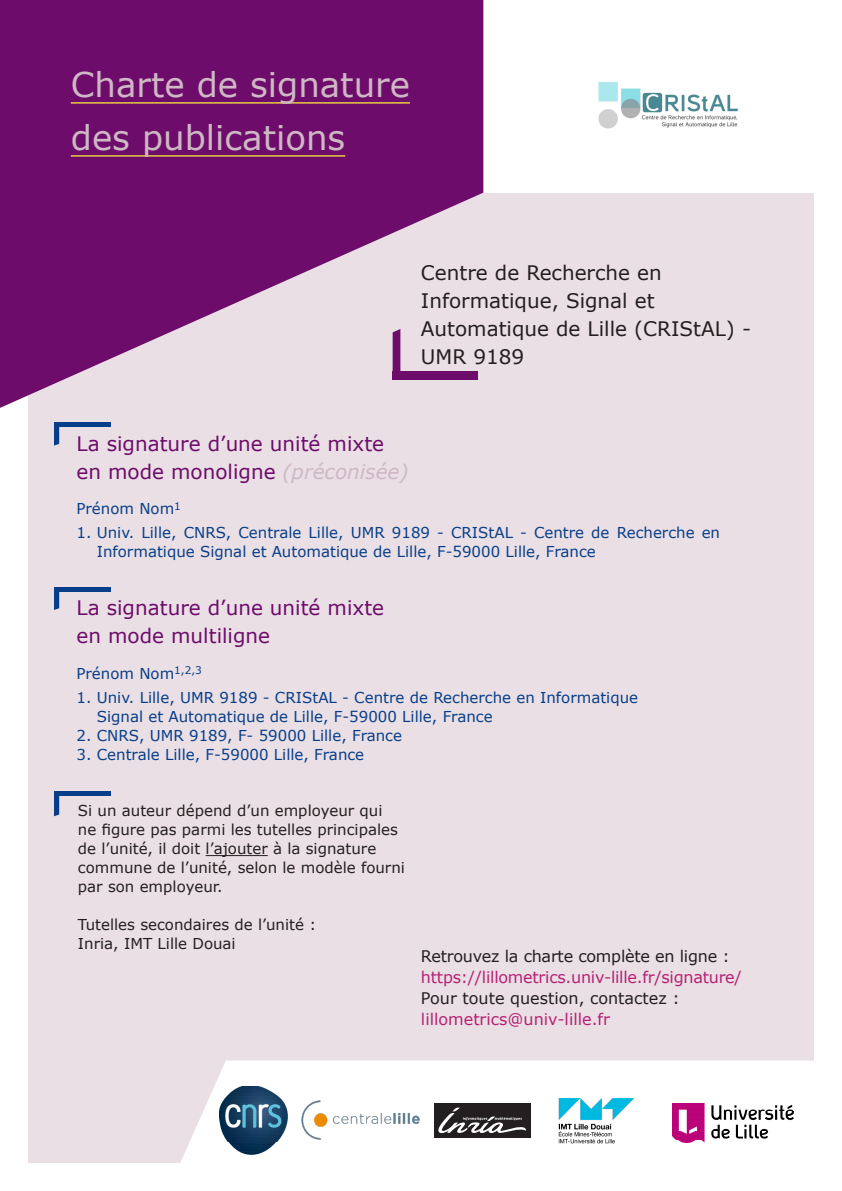
<style>
.page{position:relative;width:842px;height:1191px;background:#fff}
.page>*{position:absolute;margin:0;border:0;box-sizing:border-box;transform-origin:0 0}
.t1{font:34px/53px "Verdana";color:#ceb8c4}
.t2{font:20px/28px "Verdana";color:#6e0c6b}
.t3{font:20px/28px "Verdana";color:#231f20}
.t4{font:16px/21px "Verdana";letter-spacing:-.015em;color:#b62175}
.t5{font:15px/19px "Verdana";color:#083e89}
.t6{font:15px/19px "Verdana";color:#231f20}
.s1{font-style:italic;color:#ceb8c4}
.s2{color:#231f20}
</style>
<div class="page">
<div style="left:28px;top:28px;width:786px;height:1134px;background:#e9dfe4"></div>
<div style="left:483px;top:0;width:359px;height:193px;background:#fff"></div>
<svg style="left:0;top:0;width:483px;height:408px;fill:#6e0c6b"></svg>
<hr style="left:206px;top:855px;width:62px;height:1px;background:#231f20">
<svg style="left:168px;top:1060px;width:646px;height:103px;background:#fcfafb"></svg>
<img style="left:673px;top:1104px;width:120px;height:38px">
<img style="left:300px;top:1099px;width:121px;height:41px">
<img style="left:598px;top:82px;width:140px;height:47px">
<img style="left:219px;top:1086px;width:68px;height:68px">
<div style="left:434px;top:1102px;width:97px;height:35px;background:#231f20"></div>
<svg style="left:438px;top:1107px;width:88px;height:27px"></svg>
<img style="left:548px;top:1087px;width:97px;height:66px">
<hr style="left:71px;top:102px;width:339px;height:1px;background:#fff33c">
<hr style="left:71px;top:155px;width:274px;height:1px;background:#fff33c">
<svg style="left:393px;top:329px;width:7px;height:42px"></svg>
<div style="left:393px;top:371px;width:85px;height:9px;background:#6e0c6b"></div>
<svg style="left:54px;top:427px;width:5px;height:19px"></svg>
<div style="left:54px;top:422px;width:57px;height:5px;background:#083e89"></div>
<svg style="left:54px;top:591px;width:5px;height:19px"></svg>
<hr style="left:54px;top:587px;width:57px;height:4px;background:#083e89">
<hr style="left:54px;top:791px;width:57px;height:4px;background:#083e89">
<svg style="left:54px;top:795px;width:5px;height:22px"></svg>
<p class="t1" style="left:71px;top:58px;width:341px">Charte de signature des publications</p>
<p class="t3" style="left:421px;top:259px;width:332px">Centre de Recherche en<br>Informatique, Signal et<br>Automatique de Lille (CRIStAL) -<br>UMR 9189</p>
<p class="t2" style="left:77px;top:429px;width:334px">La signature d’une unité mixte en mode monoligne <span class="s1">(préconisée)</span></p>
<p class="t5" style="left:77px;top:499px;width:106px">Prénom Nom<sup>1</sup></p>
<p class="t5" style="left:97px;top:523px;width:625px;text-indent:-20px">1. Univ. Lille, CNRS, Centrale Lille, UMR 9189 - CRIStAL - Centre de Recherche en<br>Informatique Signal et Automatique de Lille, F-59000 Lille, France</p>
<p class="t2" style="left:77px;top:593px;width:309px">La signature d’une unité mixte en mode multiligne</p>
<p class="t5" style="left:77px;top:664px;width:127px">Prénom Nom<sup>1,2,3</sup></p>
<p class="t5" style="left:97px;top:688px;width:543px;text-indent:-20px">1. Univ. Lille, UMR 9189 - CRIStAL - Centre de Recherche en Informatique<br>Signal et Automatique de Lille, F-59000 Lille, France</p>
<p class="t5" style="left:77px;top:726px;width:327px">2. CNRS, UMR 9189, F- 59000 Lille, France</p>
<p class="t5" style="left:77px;top:745px;width:289px">3. Centrale Lille, F-59000 Lille, France</p>
<p class="t6" style="left:78px;top:801px;width:329px">Si un auteur dépend d’un employeur qui<br>ne figure pas parmi les tutelles principales de l’unité, il doit l’ajouter à la signature commune de l’unité, selon le modèle fourni par son employeur.</p>
<p class="t6" style="left:78px;top:915px;width:240px">Tutelles secondaires de l’unité :<br>Inria, IMT Lille Douai</p>
<p class="t4" style="left:421px;top:945px;width:322px"><span class="s2">Retrouvez la charte complète en ligne : </span>https://lillometrics.univ-lille.fr/signature/ <span class="s2">Pour toute question, contactez : </span>lillometrics@univ-lille.fr</p>
</div>
